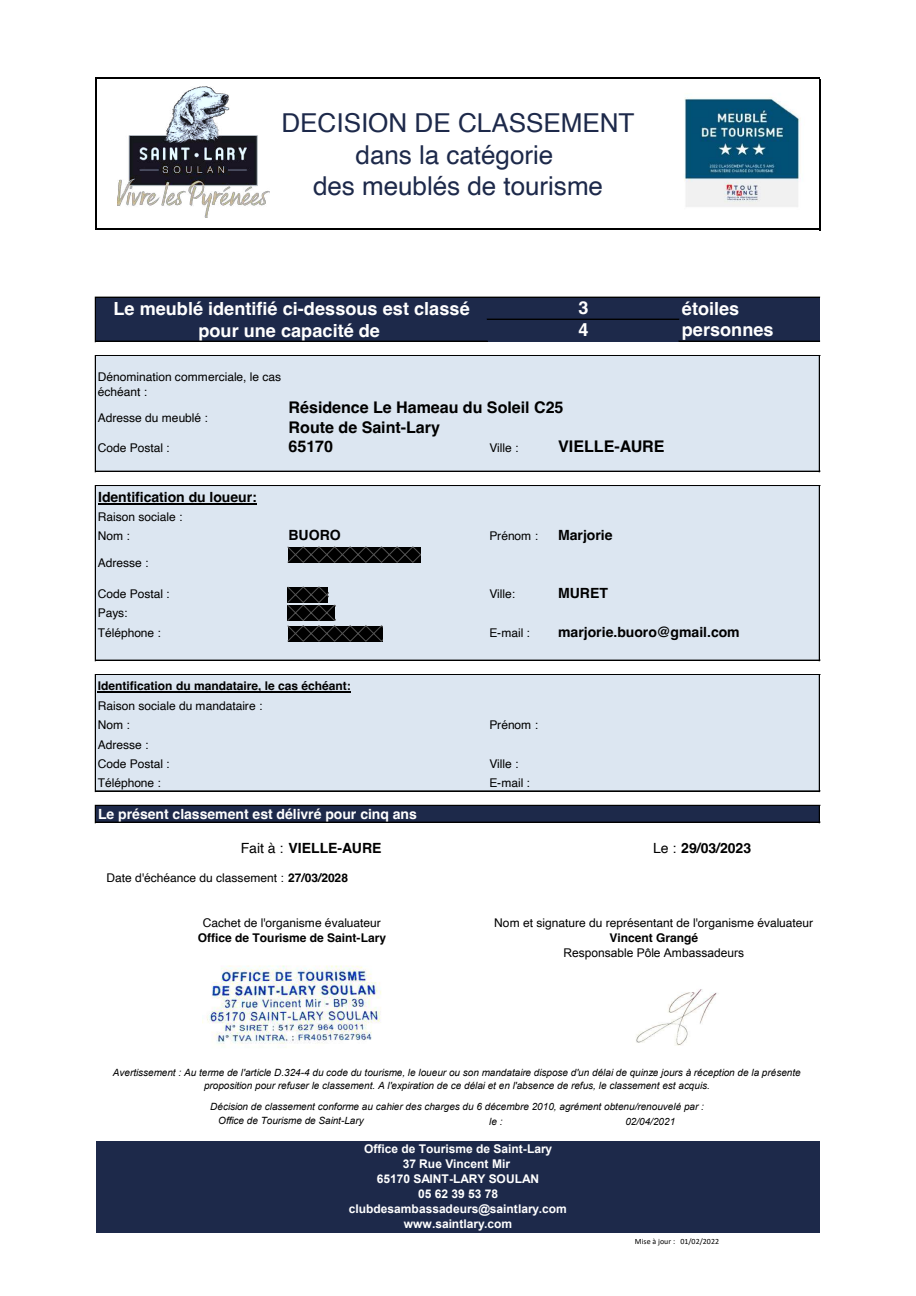
<style>
.page{position:relative;width:916px;height:1296px;background:#fff}
.page>*{position:absolute;margin:0;border:0;box-sizing:border-box;transform-origin:0 0}
.t1{font:26px "Helvetica";color:#1d294a}
.t2{font:700 18.1px/21.2px "Helvetica";color:#fff}
.t3{font:700 16.1px/19.4px "Helvetica";color:#000}
.t4{font:700 14px "Helvetica";letter-spacing:-.005em;color:#000}
.t5{font:700 14px "Helvetica";letter-spacing:-.005em;color:#fff}
.t6{font:12px/19.4px "Helvetica";color:#000}
.t7{font:700 12px/15.1px "Arial";color:#fff;text-align:center}
.t8{font:700 12px "Helvetica";color:#000}
.t9{font:12px "Arial";color:#000}
.t10{font:italic 10px/12.7px "Arial";color:#000;text-align:center}
.t11{font:7.9px "Calibri";letter-spacing:.005em;color:#000}
.s1{font-weight:400}
.s2{font-weight:700}
</style>
<div class="page">
<div style="left:96px;top:297px;width:723px;height:44px;background:#1d294a"></div>
<div style="left:96px;top:356px;width:723px;height:115px;background:#dce6f1"></div>
<div style="left:96px;top:486px;width:722px;height:174px;background:#dce6f1"></div>
<div style="left:96px;top:674px;width:723px;height:117px;background:#dce6f1"></div>
<div style="left:96px;top:805px;width:723px;height:17px;background:#1d294a"></div>
<div style="left:96px;top:1141px;width:723px;height:91px;background:#1d294a"></div>
<hr style="left:98px;top:503px;width:159px;height:1px;background:#000">
<hr style="left:98px;top:691px;width:253px;height:2px;background:#000">
<hr style="left:95px;top:77px;width:1px;height:153px;background:#000">
<hr style="left:96px;top:341px;width:391px;height:1px;background:#000">
<hr style="left:95px;top:297px;width:1px;height:45px;background:#000">
<hr style="left:818px;top:79px;width:2px;height:151px;background:#000">
<hr style="left:95px;top:355px;width:1px;height:117px;background:#000">
<hr style="left:818px;top:356px;width:1px;height:116px;background:#000">
<hr style="left:819px;top:356px;width:1px;height:116px;background:#000">
<hr style="left:95px;top:485px;width:1px;height:176px;background:#000">
<hr style="left:818px;top:486px;width:1px;height:175px;background:#000">
<hr style="left:819px;top:486px;width:1px;height:175px;background:#000">
<hr style="left:95px;top:674px;width:1px;height:117px;background:#000">
<hr style="left:818px;top:675px;width:1px;height:116px;background:#000">
<hr style="left:819px;top:675px;width:1px;height:116px;background:#000">
<svg style="left:95px;top:805px;width:1px;height:18px"></svg>
<svg style="left:818px;top:806px;width:2px;height:17px"></svg>
<hr style="left:96px;top:77px;width:724px;height:2px;background:#000">
<hr style="left:96px;top:228px;width:724px;height:2px;background:#000">
<hr style="left:96px;top:297px;width:723px;height:1px;background:#000">
<hr style="left:487px;top:319px;width:191px;height:1px;background:#000">
<hr style="left:678px;top:341px;width:141px;height:1px;background:#000">
<hr style="left:96px;top:355px;width:723px;height:1px;background:#000">
<hr style="left:96px;top:471px;width:723px;height:1px;background:#000">
<hr style="left:96px;top:485px;width:723px;height:1px;background:#000">
<hr style="left:96px;top:660px;width:723px;height:1px;background:#000">
<hr style="left:96px;top:674px;width:723px;height:1px;background:#000">
<hr style="left:96px;top:790px;width:723px;height:1px;background:#000">
<hr style="left:96px;top:805px;width:723px;height:1px;background:#000">
<hr style="left:96px;top:822px;width:723px;height:1px;background:#000">
<img style="left:118px;top:87px;width:151px;height:130px">
<img style="left:207px;top:965px;width:174px;height:83px">
<img style="left:636px;top:989px;width:81px;height:57px">
<img style="left:684px;top:97px;width:117px;height:110px">
<svg style="left:287px;top:547px;width:133px;height:15px;background:#101010"></svg>
<svg style="left:287px;top:587px;width:95px;height:54px;background:#6a6e73"></svg>
<h1 class="t1" style="left:281px;top:112px;width:354px">DECISION DE CLASSEMENT</h1>
<h1 class="t1" style="left:355px;top:144px;width:199px">dans la catégorie</h1>
<h1 class="t1" style="left:313px;top:175px;width:291px">des meublés de tourisme</h1>
<h2 class="t2" style="left:113px;top:299px;width:358px">Le meublé identifié ci-dessous est classé</h2>
<h2 class="t2" style="left:578px;top:299px;width:12px">3</h2>
<h2 class="t2" style="left:198px;top:321px;width:183px">pour une capacité de</h2>
<p class="t6" style="left:98px;top:370px;width:185px;line-height:14.8px">Dénomination commerciale, le cas échéant :</p>
<p class="t6" style="left:98px;top:409px;width:112px">Adresse du meublé :</p>
<h3 class="t3" style="left:288px;top:399px;width:276px">Résidence Le Hameau du Soleil C25<br>Route de Saint-Lary</h3>
<h2 class="t2" style="left:578px;top:321px;width:12px">4</h2>
<h3 class="t3" style="left:558px;top:438px;width:108px">VIELLE-AURE</h3>
<p class="t6" style="left:98px;top:439px;width:73px">Code Postal :</p>
<h3 class="t3" style="left:288px;top:438px;width:46px">65170</h3>
<p class="t6" style="left:489px;top:439px;width:30px">Ville :</p>
<h3 class="t4" style="left:98px;top:491px;width:160px">Identification du loueur:</h3>
<p class="t6" style="left:98px;top:508px;width:86px">Raison sociale :<br>Nom :</p>
<h3 class="t4" style="left:288px;top:529px;width:54px">BUORO</h3>
<p class="t6" style="left:489px;top:527px;width:50px">Prénom :</p>
<h3 class="t4" style="left:558px;top:529px;width:56px">Marjorie</h3>
<p class="t6" style="left:98px;top:554px;width:52px">Adresse :</p>
<h2 class="t2" style="left:681px;top:300px;width:93px">étoiles personnes</h2>
<p class="t6" style="left:98px;top:585px;width:73px">Code Postal :</p>
<p class="t6" style="left:489px;top:585px;width:27px">Ville:</p>
<h3 class="t4" style="left:558px;top:587px;width:51px">MURET</h3>
<p class="t6" style="left:98px;top:603px;width:65px;line-height:20.7px">Pays:<br>Téléphone :</p>
<h3 class="t4" style="left:558px;top:626px;width:183px">marjorie.buoro@gmail.com</h3>
<p class="t6" style="left:489px;top:624px;width:42px">E-mail :</p>
<p class="t8" style="left:98px;top:681px;width:254px">Identification du mandataire, le cas échéant:</p>
<p class="t6" style="left:98px;top:697px;width:166px">Raison sociale du mandataire :<br>Nom :</p>
<p class="t6" style="left:98px;top:735px;width:73px">Adresse :<br>Code Postal :</p>
<p class="t6" style="left:489px;top:716px;width:50px">Prénom :</p>
<p class="t6" style="left:489px;top:755px;width:30px">Ville :</p>
<p class="t6" style="left:98px;top:774px;width:65px">Téléphone :</p>
<p class="t6" style="left:489px;top:774px;width:42px">E-mail :</p>
<h3 class="t5" style="left:98px;top:808px;width:320px">Le présent classement est délivré pour cinq ans</h3>
<h3 class="t4" style="left:241px;top:842px;width:142px"><span class="s1">Fait à :</span> VIELLE-AURE</h3>
<h3 class="t4" style="left:653px;top:842px;width:100px"><span class="s1">Le :</span> 29/03/2023</h3>
<p class="t6" style="left:107px;top:869px;width:243px">Date d'échéance du classement : <span class="s2">27/03/2028</span></p>
<p class="t6" style="left:203px;top:914px;width:180px">Cachet de l'organisme évaluateur</p>
<p class="t6" style="left:494px;top:914px;width:320px">Nom et signature du représentant de l'organisme évaluateur</p>
<p class="t8" style="left:198px;top:932px;width:190px">Office de Tourisme de Saint-Lary</p>
<p class="t8" style="left:609px;top:932px;width:90px">Vincent Grangé</p>
<p class="t9" style="left:563px;top:945px;width:182px">Responsable Pôle Ambassadeurs</p>
<p class="t10" style="left:113px;top:1066px;width:689px">Avertissement : Au terme de l'article D.324-4 du code du tourisme, le loueur ou son mandataire dispose d'un délai de quinze jours à réception de la présente proposition pour refuser le classement. A l'expiration de ce délai et en l'absence de refus, le classement est acquis.</p>
<p class="t10" style="left:210px;top:1100px;width:495px">Décision de classement conforme au cahier des charges du 6 décembre 2010, agrément obtenu/renouvelé par :</p>
<p class="t7" style="left:364px;top:1140px;width:190px">Office de Tourisme de Saint-Lary<br>37 Rue Vincent Mir</p>
<p class="t7" style="left:349px;top:1186px;width:219px">05 62 39 53 78 clubdesambassadeurs@saintlary.com</p>
<p class="t10" style="left:218px;top:1114px;width:147px">Office de Tourisme de Saint-Lary</p>
<p class="t10" style="left:489px;top:1114px;width:15px">le :</p>
<p class="t10" style="left:625px;top:1114px;width:51px">02/04/2021</p>
<p class="t7" style="left:377px;top:1171px;width:164px">65170 SAINT-LARY SOULAN</p>
<p class="t7" style="left:403px;top:1216px;width:110px">www.saintlary.com</p>
<p class="t11" style="left:634px;top:1237px;width:86px">Mise à jour : 01/02/2022</p>
</div>
